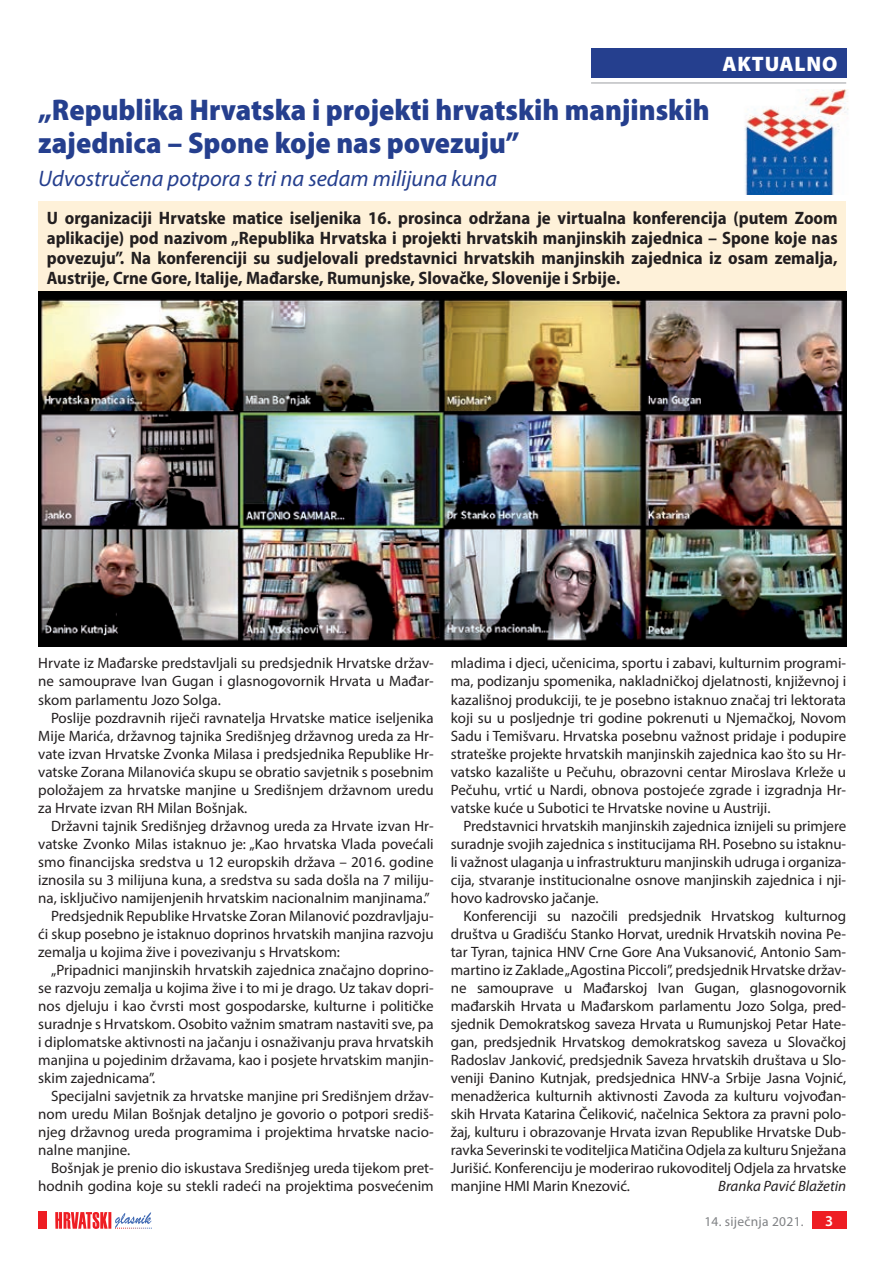
<style>
.page{position:relative;width:893px;height:1263px;background:#fff}
.page>*{position:absolute;margin:0;border:0;box-sizing:border-box;transform-origin:0 0}
.t1{font:900 semi-condensed 30px/33px "Myriad Pro";color:#253f8e}
.t2{font:italic 22.5px "Myriad Pro";color:#253f8e}
.t3{font:900 21px "Myriad Pro";letter-spacing:.04em;color:#fff}
.t4{font:700 semi-condensed 18px/20.2px "Myriad Pro";color:#231f20;text-align:justify}
.t5{font:15px/18px "Myriad Pro";color:#231f20;text-align:justify}
.t6{font:italic 15px "Myriad Pro";color:#231f20}
.t7{font:600 15px "Myriad Pro";color:#fff}
.t8{font:13.5px "Myriad Pro";letter-spacing:.02em;color:#808285}
</style>
<div class="page">
<div style="left:812px;top:1212px;width:34px;height:17px;background:#ee1d23"></div>
<svg style="left:55px;top:1212px;width:97px;height:17px"></svg>
<div style="left:38px;top:1212px;width:9px;height:17px;background:#ee1d23"></div>
<div style="left:591px;top:48px;width:255px;height:30px;background:#253f8e"></div>
<hr style="left:591px;top:82px;width:255px;height:2px;background:#a8a9ad">
<div style="left:38px;top:201px;width:808px;height:92px;background:#fef1d9"></div>
<img style="left:38px;top:292px;width:808px;height:355px">
<img style="left:744px;top:89px;width:104px;height:105px">
<h3 class="t3" style="left:722px;top:50px;width:117px">AKTUALNO</h3>
<h1 class="t1" style="left:38px;top:93px;width:673px">„Republika Hrvatska i projekti hrvatskih manjinskih zajednica – Spone koje nas povezuju”</h1>
<h2 class="t2" style="left:38px;top:165px;width:460px">Udvostručena potpora s tri na sedam milijuna kuna</h2>
<p class="t4" style="left:47px;top:207px;width:792px">U organizaciji Hrvatske matice iseljenika 16. prosinca održana je virtualna konferencija (putem Zoom aplikacije) pod nazivom „Republika Hrvatska i projekti hrvatskih manjinskih zajednica – Spone koje nas povezuju”. Na konferenciji su sudjelovali predstavnici hrvatskih manjinskih zajednica iz osam zemalja, Austrije, Crne Gore, Italije, Mađarske, Rumunjske, Slovačke, Slovenije i Srbije.</p>
<p class="t5" style="left:38px;top:654px;width:397px">Hrvate iz Mađarske predstavljali su predsjednik Hrvatske držav&shy;ne samouprave Ivan Gugan i glasnogovornik Hrvata u Mađar&shy;skom parlamentu Jozo Solga.</p>
<p class="t5" style="left:38px;top:708px;width:397px;text-indent:13px">Poslije pozdravnih riječi ravnatelja Hrvatske matice iseljenika Mije Marića, državnog tajnika Središnjeg državnog ureda za Hr&shy;vate izvan Hrvatske Zvonka Milasa i predsjednika Republike Hr&shy;vatske Zorana Milanovića skupu se obratio savjetnik s posebnim položajem za hrvatske manjine u Središnjem državnom uredu za Hrvate izvan RH Milan Bošnjak.</p>
<p class="t5" style="left:51px;top:816px;width:384px">Državni tajnik Središnjeg državnog ureda za Hrvate izvan Hr-</p>
<p class="t5" style="left:38px;top:834px;width:397px">vatske Zvonko Milas istaknuo je: „Kao hrvatska Vlada povećali</p>
<p class="t5" style="left:38px;top:852px;width:397px">smo financijska sredstva u 12 europskih država – 2016. godine</p>
<p class="t5" style="left:38px;top:870px;width:397px">iznosila su 3 milijuna kuna, a sredstva su sada došla na 7 miliju-</p>
<p class="t5" style="left:38px;top:888px;width:393px">na, isključivo namijenjenih hrvatskim nacionalnim manjinama.”</p>
<p class="t5" style="left:51px;top:906px;width:384px">Predsjednik Republike Hrvatske Zoran Milanović pozdravljaju-</p>
<p class="t5" style="left:38px;top:924px;width:397px">ći skup posebno je istaknuo doprinos hrvatskih manjina razvoju</p>
<p class="t5" style="left:38px;top:942px;width:303px">zemalja u kojima žive i povezivanju s Hrvatskom:</p>
<p class="t5" style="left:51px;top:960px;width:384px">„Pripadnici manjinskih hrvatskih zajednica značajno doprino-</p>
<p class="t5" style="left:38px;top:978px;width:397px">se razvoju zemalja u kojima žive i to mi je drago. Uz takav dopri-</p>
<p class="t5" style="left:38px;top:996px;width:397px">nos djeluju i kao čvrsti most gospodarske, kulturne i političke</p>
<p class="t5" style="left:38px;top:1014px;width:397px">suradnje s Hrvatskom. Osobito važnim smatram nastaviti sve, pa</p>
<p class="t5" style="left:38px;top:1032px;width:397px">i diplomatske aktivnosti na jačanju i osnaživanju prava hrvatskih</p>
<p class="t5" style="left:38px;top:1050px;width:397px">manjina u pojedinim državama, kao i posjete hrvatskim manjin-</p>
<p class="t5" style="left:38px;top:1068px;width:118px">skim zajednicama”.</p>
<p class="t5" style="left:51px;top:1086px;width:384px">Specijalni savjetnik za hrvatske manjine pri Središnjem držav-</p>
<p class="t5" style="left:38px;top:1104px;width:397px">nom uredu Milan Bošnjak detaljno je govorio o potpori središ-</p>
<p class="t5" style="left:38px;top:1122px;width:397px">njeg državnog ureda programima i projektima hrvatske nacio-</p>
<p class="t5" style="left:38px;top:1140px;width:94px">nalne manjine.</p>
<p class="t5" style="left:51px;top:1158px;width:384px">Bošnjak je prenio dio iskustava Središnjeg ureda tijekom pret-</p>
<p class="t5" style="left:38px;top:1176px;width:397px">hodnih godina koje su stekli radeći na projektima posvećenim</p>
<p class="t5" style="left:451px;top:654px;width:397px">mladima i djeci, učenicima, sportu i zabavi, kulturnim programi&shy;ma, podizanju spomenika, nakladničkoj djelatnosti, književnoj i kazališnoj produkciji, te je posebno istaknuo značaj tri lektorata koji su u posljednje tri godine pokrenuti u Njemačkoj, Novom Sadu i Temišvaru. Hrvatska posebnu važnost pridaje i podupire strateške projekte hrvatskih manjinskih zajednica kao što su Hr&shy;vatsko kazalište u Pečuhu, obrazovni centar Miroslava Krleže u Pečuhu, vrtić u Nardi, obnova postojeće zgrade i izgradnja Hr&shy;vatske kuće u Subotici te Hrvatske novine u Austriji.</p>
<p class="t5" style="left:451px;top:816px;width:397px;text-indent:13px">Predstavnici hrvatskih manjinskih zajednica iznijeli su primjere suradnje svojih zajednica s institucijama RH. Posebno su istaknu&shy;li važnost ulaganja u infrastrukturu manjinskih udruga i organiza&shy;cija, stvaranje institucionalne osnove manjinskih zajednica i nji&shy;hovo kadrovsko jačanje.</p>
<p class="t5" style="left:451px;top:906px;width:397px;text-indent:13px">Konferenciji su nazočili predsjednik Hrvatskog kulturnog društva u Gradišću Stanko Horvat, urednik Hrvatskih novina Pe&shy;tar Tyran, tajnica HNV Crne Gore Ana Vuksanović, Antonio Sam&shy;martino iz Zaklade „Agostina Piccoli”, predsjednik Hrvatske držav&shy;ne samouprave u Mađarskoj Ivan Gugan, glasnogovornik mađarskih Hrvata u Mađarskom parlamentu Jozo Solga, pred&shy;sjednik Demokratskog saveza Hrvata u Rumunjskoj Petar Hate&shy;gan, predsjednik Hrvatskog demokratskog saveza u Slovačkoj Radoslav Janković, predsjednik Saveza hrvatskih društava u Slo&shy;veniji Đanino Kutnjak, predsjednica HNV-a Srbije Jasna Vojnić, menadžerica kulturnih aktivnosti Zavoda za kulturu vojvođan&shy;skih Hrvata Katarina Čeliković, načelnica Sektora za pravni polo&shy;žaj, kulturu i obrazovanje Hrvata izvan Republike Hrvatske Dub&shy;ravka Severinski te voditeljica Matičina Odjela za kulturu Snježana Jurišić. Konferenciju je moderirao rukovoditelj Odjela za hrvatske manjine HMI Marin Knezović.</p>
<p class="t6" style="left:718px;top:1176px;width:129px">Branka Pavić Blažetin</p>
<p class="t8" style="left:704px;top:1213px;width:101px">14. siječnja 2021.</p>
<p class="t7" style="left:825px;top:1211px;width:10px">3</p>
</div>
